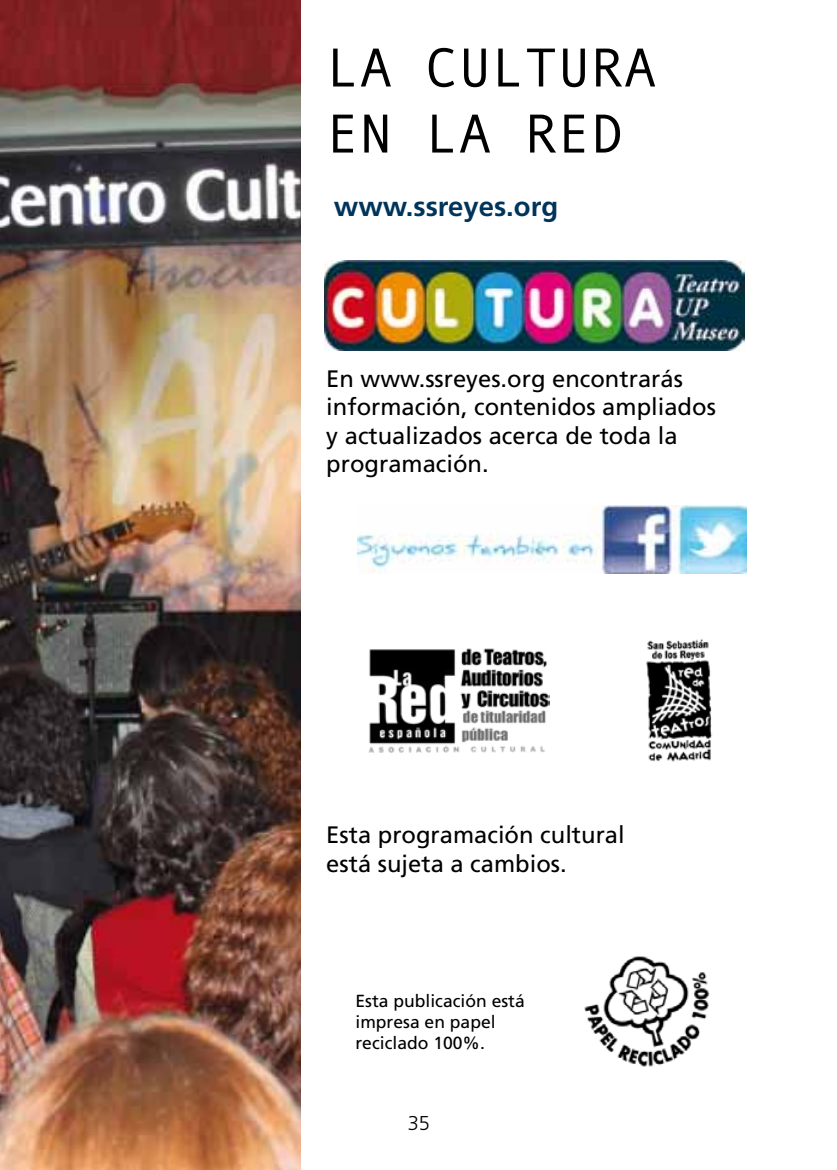
<style>
.page{position:relative;width:837px;height:1170px;background:#fff}
.page>*{position:absolute;margin:0;border:0;box-sizing:border-box;transform-origin:0 0}
.t1{font:55px/66px "Andale Mono";color:#000}
.t2{font:700 27.5px "Frutiger LT Std";color:#00345a}
.t3{font:23.75px/28.5px "Frutiger LT Std";color:#000}
.t4{font:300 20px "Frutiger LT Std";color:#000}
.t5{font:17.5px/21px "Frutiger LT Std";color:#000}
</style>
<div class="page">
<img style="left:646px;top:639px;width:66px;height:123px">
<img style="left:369px;top:648px;width:180px;height:105px">
<img style="left:358px;top:505px;width:388px;height:68px">
<img style="left:324px;top:260px;width:420px;height:91px">
<img style="left:0;top:0;width:301px;height:1169px">
<img style="left:584px;top:956px;width:126px;height:111px">
<h1 class="t1" style="left:326px;top:32px;width:331px">LA CULTURA<br>EN LA RED</h1>
<p class="t2" style="left:334px;top:190px;width:226px">www.ssreyes.org</p>
<p class="t3" style="left:326px;top:364px;width:391px">En www.ssreyes.org encontrarás información, contenidos ampliados y actualizados acerca de toda la programación.</p>
<p class="t3" style="left:326px;top:820px;width:300px">Esta programación cultural está sujeta a cambios.</p>
<p class="t5" style="left:355px;top:990px;width:171px">Esta publicación está impresa en papel reciclado 100%.</p>
<p class="t4" style="left:407px;top:1112px;width:24px">35</p>
</div>
